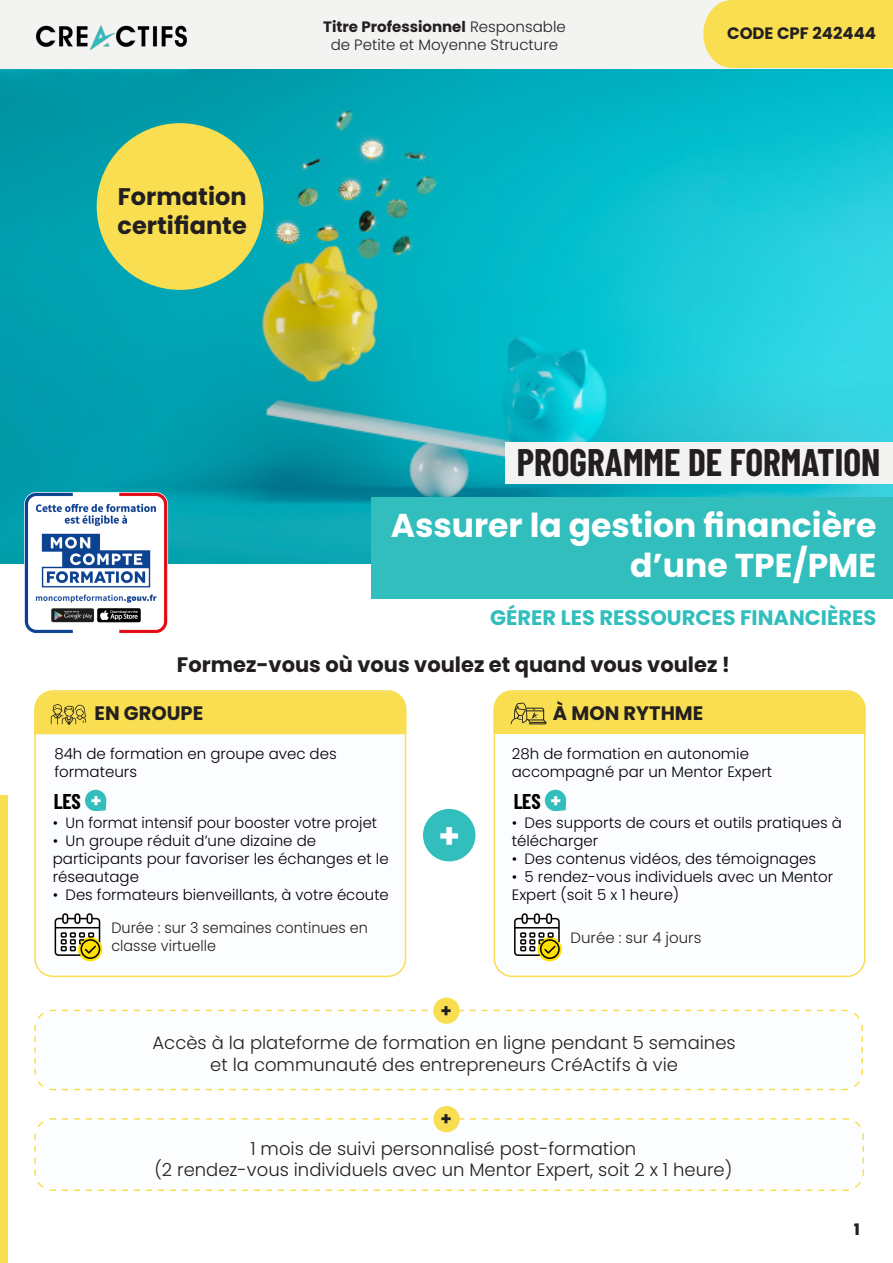
<style>
.page{position:relative;width:893px;height:1263px;background:#fff}
.page>*{position:absolute;margin:0;border:0;box-sizing:border-box;transform-origin:0 0}
.t1{font:700 37.5px "Barlow Condensed";color:#231f20}
.t2{font:700 34.5px "Poppins";color:#fff}
.t3{font:700 33px "Poppins";color:#fff}
.t4{font:700 24px "Poppins";color:#231f20}
.t5{font:700 21px "Poppins";color:#231f20}
.t6{font:700 21px "Poppins";color:#31bebc}
.t7{font:700 21px "Barlow Condensed";color:#000001}
.t8{font:700 19.5px "Poppins";color:#231f20}
.t9{font:300 18px "Poppins";color:#231f20}
.t10{font:700 18px "Poppins";color:#231f20}
.t11{font:700 16.5px "Poppins";color:#231f20}
.t12{font:900 16.5px "Barlow Condensed";color:#231f20}
.t13{font:300 15px/18px "Poppins";color:#000002}
.t14{font:300 15px/18px "Poppins";color:#231f20;scale:.96 1}
.t15{font:300 15px "Poppins";color:#231f20}
.t16{font:700 15px "Poppins";color:#231f20}
.s1{font-weight:300}
.s2{font-family:"Poppins";font-size:18px;color:#fff}
</style>
<div class="page">
<img style="left:0;top:68px;width:893px;height:495px">
<div style="left:387px;top:361px;width:506px;height:234px;background:#231f20;opacity:.18"></div>
<div style="left:506px;top:443px;width:387px;height:41px;background:#f3f3f1"></div>
<div style="left:0;top:796px;width:7px;height:467px;background:#f8de50"></div>
<img style="left:21px;top:490px;width:150px;height:144px">
<div style="left:0;top:0;width:893px;height:68px;background:#f3f3f1"></div>
<div style="left:703px;top:0;width:190px;height:68px;background:#f8de50"></div>
<div style="left:371px;top:497px;width:522px;height:102px;background:#31bebc"></div>
<img style="left:37px;top:25px;width:149px;height:25px">
<svg style="left:34px;top:1009px;width:829px;height:82px"></svg>
<svg style="left:34px;top:1118px;width:831px;height:73px"></svg>
<div style="left:433px;top:997px;width:27px;height:27px;background:#f8de50;border-radius:50%"></div>
<div style="left:433px;top:1106px;width:27px;height:26px;background:#f8de50;border-radius:50%"></div>
<div style="left:97px;top:123px;width:166px;height:167px;background:#f8de50;border-radius:50%"></div>
<div style="left:494px;top:691px;width:371px;height:285px;background:#fbfdfe;border-radius:18px"></div>
<div style="left:494px;top:690px;width:371px;height:287px;border:2px solid #f8de50;border-radius:18px"></div>
<div style="left:35px;top:691px;width:371px;height:285px;background:#fbfdfe;border-radius:18px"></div>
<div style="left:34px;top:690px;width:372px;height:287px;border:2px solid #f8de50;border-radius:18px"></div>
<svg style="left:78px;top:937px;width:24px;height:24px"></svg>
<svg style="left:55px;top:913px;width:45px;height:46px"></svg>
<div style="left:34px;top:692px;width:372px;height:42px;background:#f8de50"></div>
<div style="left:494px;top:691px;width:371px;height:43px;background:#f8de50"></div>
<div style="left:423px;top:809px;width:52px;height:52px;background:#31bebc;border-radius:50%"></div>
<svg style="left:537px;top:937px;width:25px;height:24px"></svg>
<svg style="left:514px;top:913px;width:46px;height:46px"></svg>
<div style="left:545px;top:790px;width:21px;height:21px;background:#31bebc;border-radius:50%"></div>
<svg style="left:559px;top:804px;width:7px;height:7px"></svg>
<div style="left:85px;top:790px;width:21px;height:21px;background:#31bebc;border-radius:50%"></div>
<svg style="left:99px;top:804px;width:7px;height:7px"></svg>
<p class="t4" style="left:118px;top:182px;width:130px">Formation</p>
<p class="t4" style="left:118px;top:211px;width:131px">certifiante</p>
<p class="t16" style="left:323px;top:19px;width:244px">Titre Professionnel <span class="s1">Responsable</span></p>
<p class="t15" style="left:331px;top:37px;width:229px">de Petite et Moyenne Structure</p>
<p class="t11" style="left:727px;top:23px;width:150px">CODE CPF 242444</p>
<p class="t1" style="left:517px;top:436px;width:365px">PROGRAMME DE FORMATION</p>
<p class="t3" style="left:391px;top:507px;width:487px">Assurer la gestion financière</p>
<p class="t3" style="left:630px;top:546px;width:248px">d’une TPE/PME</p>
<p class="t6" style="left:490px;top:606px;width:388px">GÉRER LES RESSOURCES FINANCIÈRES</p>
<p class="t5" style="left:177px;top:652px;width:555px">Formez-vous où vous voulez et quand vous voulez !</p>
<p class="t8" style="left:95px;top:702px;width:110px">EN GROUPE</p>
<p class="t8" style="left:553px;top:702px;width:152px">À MON RYTHME</p>
<p class="t13" style="left:54px;top:745px;width:284px">84h de formation en groupe avec des formateurs</p>
<p class="t13" style="left:53px;top:813px;width:326px">• Un format intensif pour booster votre projet</p>
<p class="t13" style="left:53px;top:831px;width:337px">• Un groupe réduit d’une dizaine de participants pour favoriser les échanges et le réseautage</p>
<p class="t13" style="left:53px;top:885px;width:338px">• Des formateurs bienveillants, à votre écoute</p>
<p class="t13" style="left:512px;top:745px;width:239px">28h de formation en autonomie</p>
<p class="t13" style="left:512px;top:763px;width:262px">accompagné par un Mentor Expert</p>
<p class="t13" style="left:512px;top:814px;width:332px">• Des supports de cours et outils pratiques à télécharger</p>
<p class="t13" style="left:512px;top:850px;width:306px">• Des contenus vidéos, des témoignages</p>
<p class="t13" style="left:512px;top:868px;width:323px">• 5 rendez-vous individuels avec un Mentor<br>Expert (soit 5 x 1 heure)</p>
<p class="t7" style="left:53px;top:787px;width:50px">LES <span class="s2">+</span></p>
<p class="t7" style="left:513px;top:787px;width:50px">LES <span class="s2">+</span></p>
<p class="t2" style="left:438px;top:816px;width:23px">+</p>
<p class="t14" style="left:111px;top:919px;width:269px">Durée : sur 3 semaines continues en classe virtuelle</p>
<p class="t15" style="left:570px;top:929px;width:132px">Durée : sur 4 jours</p>
<p class="t10" style="left:441px;top:1000px;width:13px">+</p>
<p class="t9" style="left:153px;top:1032px;width:585px">Accès à la plateforme de formation en ligne pendant 5 semaines</p>
<p class="t9" style="left:210px;top:1054px;width:469px">et la communauté des entrepreneurs CréActifs à vie</p>
<p class="t10" style="left:441px;top:1108px;width:13px">+</p>
<p class="t9" style="left:250px;top:1138px;width:387px">1 mois de suivi personnalisé post-formation</p>
<p class="t9" style="left:154px;top:1159px;width:579px">(2 rendez-vous individuels avec un Mentor Expert, soit 2 x 1 heure)</p>
<p class="t12" style="left:854px;top:1217px;width:6px">1</p>
</div>
